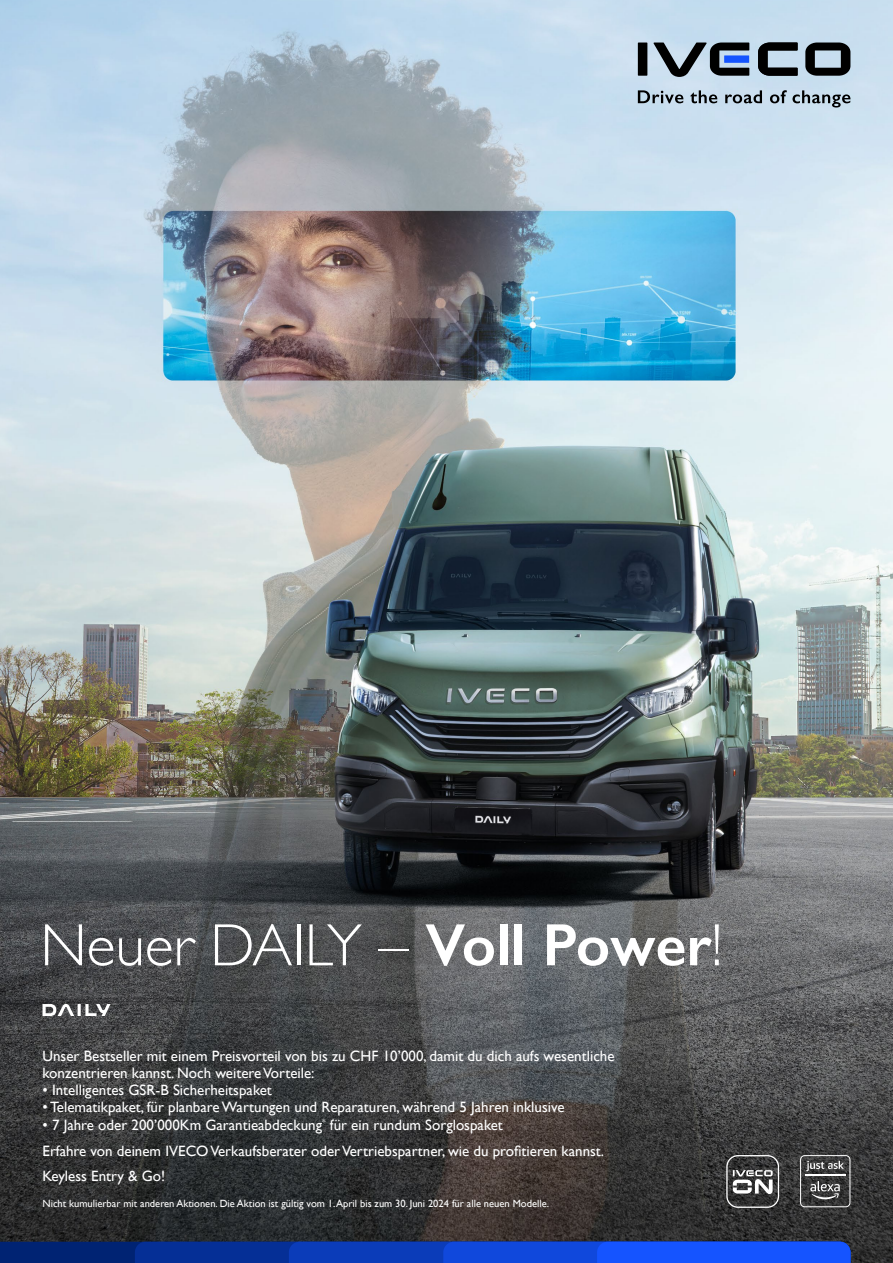
<style>
.page{position:relative;width:893px;height:1263px;background:#fff}
.page>*{position:absolute;margin:0;border:0;box-sizing:border-box;transform-origin:0 0}
.t1{font:300 60px "Gill Sans";color:#fff}
.t2{font:15px/25.8px "Gill Sans";color:#fff}
.t3{font:10.5px "Gill Sans";color:#fff}
.s1{font-weight:600}
</style>
<div class="page">
<img style="left:0;top:0;width:893px;height:1263px">
<svg style="left:43px;top:1004px;width:67px;height:12px"></svg>
<svg style="left:800px;top:1155px;width:50px;height:52px;background:#595959"></svg>
<hr style="left:805px;top:1174px;width:40px;height:1px;background:#fff">
<svg style="left:726px;top:1155px;width:53px;height:53px;background:#636363"></svg>
<svg style="left:0;top:1242px;width:850px;height:21px;background:#0c3ec2"></svg>
<svg style="left:638px;top:90px;width:45px;height:13px"></svg>
<svg style="left:690px;top:90px;width:27px;height:13px"></svg>
<svg style="left:725px;top:90px;width:37px;height:13px"></svg>
<svg style="left:770px;top:90px;width:80px;height:18px"></svg>
<svg style="left:805px;top:43px;width:45px;height:33px"></svg>
<svg style="left:758px;top:43px;width:40px;height:33px"></svg>
<svg style="left:653px;top:43px;width:96px;height:34px;background:#697789"></svg>
<div style="left:638px;top:43px;width:9px;height:33px;background:#000"></div>
<h1 class="t1" style="left:40px;top:898px;width:683px">Neuer DAILY – <span class="s1">Voll Power</span>!</h1>
<p class="t2" style="left:43px;top:1047px;width:574px;line-height:17.2px">Unser Bestseller mit einem Preisvorteil von bis zu CHF 10’000, damit du dich aufs wesentliche konzentrieren kannst. Noch weitere Vorteile:</p>
<p class="t2" style="left:43px;top:1077px;width:231px">• Intelligentes GSR-B Sicherheitspaket</p>
<p class="t2" style="left:43px;top:1094px;width:523px">• Telematikpaket, für planbare Wartungen und Reparaturen, während 5 Jahren inklusive</p>
<p class="t2" style="left:43px;top:1111px;width:563px">• 7 Jahre oder 200’000Km Garantieabdeckung<sup>*</sup> für ein rundum Sorglospaket<br>Erfahre von deinem IVECO Verkaufsberater oder Vertriebspartner, wie du profitieren kannst.<br>Keyless Entry &amp; Go!</p>
<p class="t3" style="left:43px;top:1197px;width:508px">Nicht kumulierbar mit anderen Aktionen. Die Aktion ist gültig vom 1. April bis zum 30. Juni 2024 für alle neuen Modelle.</p>
</div>
